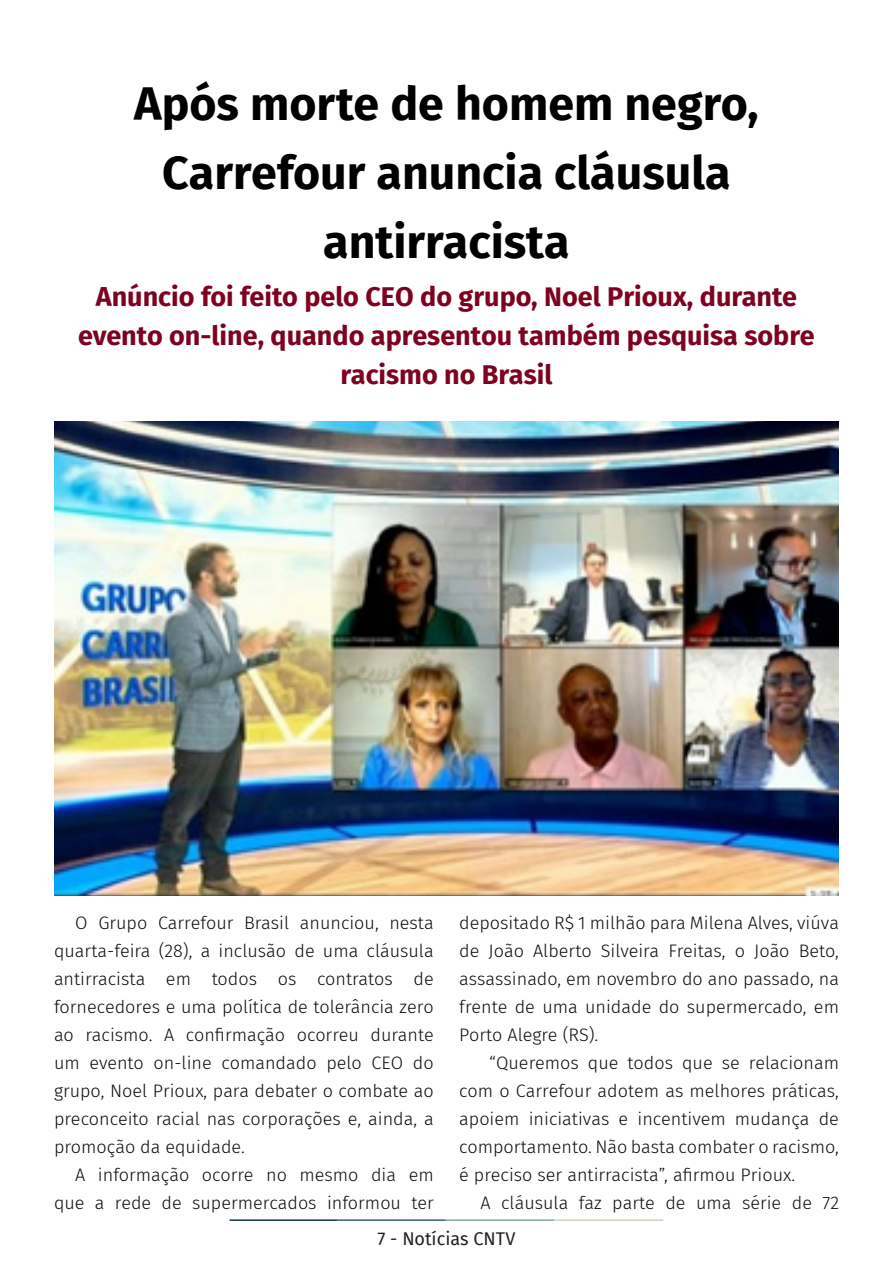
<style>
.page{position:relative;width:893px;height:1263px;background:#fff}
.page>*{position:absolute;margin:0;border:0;box-sizing:border-box;transform-origin:0 0}
.t1{font:700 46.5px/69px "Fira Sans";color:#000001;text-align:center}
.t2{font:700 27px/39px "Fira Sans";color:#7e0220;text-align:center}
.t3{font:300 18px/28px "Fira Sans";color:#080d0b;text-align:justify}
.t4{font:18px "Fira Sans";color:#231f20}
</style>
<div class="page">
<hr style="left:230px;top:1219px;width:107px;height:2px;background:#0e323f">
<hr style="left:337px;top:1219px;width:109px;height:2px;background:#3a5f6d">
<hr style="left:446px;top:1219px;width:109px;height:2px;background:#87a59a">
<hr style="left:555px;top:1219px;width:108px;height:2px;background:#c6d5b7">
<img style="left:54px;top:421px;width:785px;height:474px">
<p class="t1" style="left:134px;top:66px;width:626px">Após morte de homem negro,<br>Carrefour anuncia cláusula antirracista</p>
<p class="t2" style="left:78px;top:275px;width:738px">Anúncio foi feito pelo CEO do grupo, Noel Prioux, durante evento on-line, quando apresentou também pesquisa sobre racismo no Brasil</p>
<p class="t3" style="left:54px;top:908px;width:381px;text-indent:21px">O Grupo Carrefour Brasil anunciou, nesta quarta-feira (28), a inclusão de uma cláusula antirracista em todos os contratos de fornecedores e uma política de tolerância zero ao racismo. A confirmação ocorreu durante um evento on-line comandado pelo CEO do grupo, Noel Prioux, para debater o combate ao preconceito racial nas corporações e, ainda, a promoção da equidade.</p>
<p class="t3" style="left:54px;top:1160px;width:381px;text-align:right">A informação ocorre no mesmo dia em que a rede de supermercados informou ter</p>
<p class="t3" style="left:459px;top:908px;width:381px">depositado R$ 1 milhão para Milena Alves, viúva de João Alberto Silveira Freitas, o João Beto, assassinado, em novembro do ano passado, na frente de uma unidade do supermercado, em Porto Alegre (RS).</p>
<p class="t3" style="left:459px;top:1048px;width:381px;text-indent:30px">“Queremos que todos que se relacionam com o Carrefour adotem as melhores práticas, apoiem iniciativas e incentivem mudança de comportamento. Não basta combater o racismo, é preciso ser antirracista”, afirmou Prioux.</p>
<p class="t3" style="left:480px;top:1188px;width:360px">A cláusula faz parte de uma série de 72</p>
<p class="t4" style="left:378px;top:1225px;width:139px">7 - Notícias CNTV</p>
</div>
